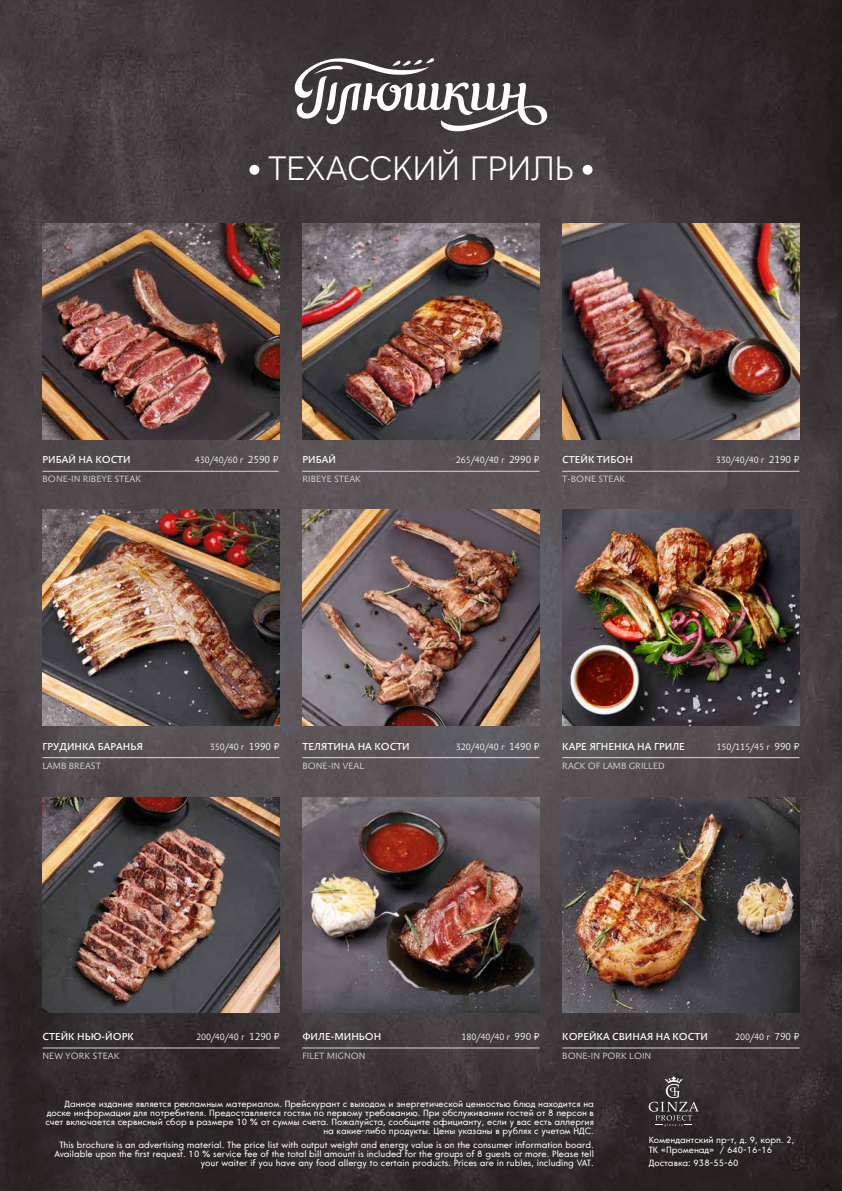
<style>
.page{position:relative;width:842px;height:1191px;background:#fff}
.page>*{position:absolute;margin:0;border:0;box-sizing:border-box;transform-origin:0 0}
.t1{font:300 33.7px "Core Sans A35";color:#fff}
.t2{font:10px "Anselm Sans";color:#fff}
.t3{font:9px/9px "Core Sans G";color:#fff;text-align:right}
.t4{font:300 9px "Anselm Sans";color:#fff}
.t5{font:300 9px "Anselm Sans";color:#dadada}
.s1{font-size:10px}
.s2{font-family:"PT Rouble Sans";font-weight:400;font-size:10px}
</style>
<div class="page">
<img style="left:0;top:0;width:842px;height:1191px">
<hr style="left:43px;top:471px;width:235px;height:1px;background:#dadada">
<hr style="left:43px;top:757px;width:236px;height:1px;background:#dadada">
<hr style="left:43px;top:1047px;width:237px;height:1px;background:#dadada">
<hr style="left:302px;top:471px;width:238px;height:1px;background:#dadada">
<hr style="left:302px;top:757px;width:238px;height:1px;background:#dadada">
<hr style="left:302px;top:1047px;width:238px;height:1px;background:#dadada">
<hr style="left:562px;top:471px;width:237px;height:1px;background:#dadada">
<hr style="left:562px;top:757px;width:237px;height:1px;background:#dadada">
<hr style="left:562px;top:1047px;width:237px;height:1px;background:#dadada">
<img style="left:43px;top:224px;width:237px;height:215px">
<img style="left:43px;top:510px;width:236px;height:215px">
<img style="left:43px;top:797px;width:236px;height:215px">
<img style="left:302px;top:224px;width:238px;height:215px">
<img style="left:302px;top:510px;width:238px;height:215px">
<img style="left:302px;top:797px;width:238px;height:215px">
<img style="left:562px;top:224px;width:237px;height:215px">
<img style="left:562px;top:510px;width:237px;height:215px">
<img style="left:562px;top:797px;width:237px;height:215px">
<div style="left:249px;top:165px;width:10px;height:10px;background:#fff;border-radius:50%"></div>
<div style="left:583px;top:165px;width:9px;height:10px;background:#fff;border-radius:50%"></div>
<svg style="left:294px;top:50px;width:254px;height:84px"></svg>
<svg style="left:649px;top:1076px;width:50px;height:50px;background:#494345"></svg>
<h1 class="t1" style="left:268px;top:146px;width:307px">ТЕХАССКИЙ ГРИЛЬ</h1>
<p class="t2" style="left:43px;top:453px;width:90px">РИБАЙ НА КОСТИ</p>
<p class="t4" style="left:195px;top:454px;width:85px">430/40/60 г <span class="s1">2590</span> <span class="s2">"</span></p>
<p class="t5" style="left:43px;top:473px;width:100px">BONE-IN RIBEYE STEAK</p>
<p class="t2" style="left:302px;top:453px;width:35px">РИБАЙ</p>
<p class="t4" style="left:456px;top:454px;width:85px">265/40/40 г <span class="s1">2990</span> <span class="s2">"</span></p>
<p class="t5" style="left:302px;top:473px;width:60px">RIBEYE STEAK</p>
<p class="t2" style="left:562px;top:453px;width:72px">СТЕЙК ТИБОН</p>
<p class="t4" style="left:716px;top:454px;width:85px">330/40/40 г <span class="s1">2190</span> <span class="s2">"</span></p>
<p class="t5" style="left:562px;top:473px;width:65px">T-BONE STEAK</p>
<p class="t2" style="left:43px;top:739px;width:102px">ГРУДИНКА БАРАНЬЯ</p>
<p class="t4" style="left:210px;top:740px;width:71px">350/40 г <span class="s1">1990</span> <span class="s2">"</span></p>
<p class="t5" style="left:43px;top:759px;width:60px">LAMB BREAST</p>
<p class="t2" style="left:302px;top:739px;width:109px">ТЕЛЯТИНА НА КОСТИ</p>
<p class="t4" style="left:456px;top:740px;width:85px">320/40/40 г <span class="s1">1490</span> <span class="s2">"</span></p>
<p class="t5" style="left:302px;top:759px;width:63px">BONE-IN VEAL</p>
<p class="t2" style="left:562px;top:739px;width:124px">КАРЕ ЯГНЕНКА НА ГРИЛЕ</p>
<p class="t4" style="left:716px;top:740px;width:85px">150/115/45 г <span class="s1">990</span> <span class="s2">"</span></p>
<p class="t5" style="left:562px;top:759px;width:104px">RACK OF LAMB GRILLED</p>
<p class="t2" style="left:43px;top:1029px;width:93px">СТЕЙК НЬЮ-ЙОРК</p>
<p class="t4" style="left:196px;top:1030px;width:85px">200/40/40 г <span class="s1">1290</span> <span class="s2">"</span></p>
<p class="t5" style="left:43px;top:1049px;width:78px">NEW YORK STEAK</p>
<p class="t2" style="left:302px;top:1029px;width:80px">ФИЛЕ-МИНЬОН</p>
<p class="t4" style="left:461px;top:1030px;width:80px">180/40/40 г <span class="s1">990</span> <span class="s2">"</span></p>
<p class="t5" style="left:302px;top:1049px;width:65px">FILET MIGNON</p>
<p class="t2" style="left:562px;top:1029px;width:147px">КОРЕЙКА СВИНАЯ НА КОСТИ</p>
<p class="t4" style="left:735px;top:1030px;width:66px">200/40 г <span class="s1">790</span> <span class="s2">"</span></p>
<p class="t5" style="left:562px;top:1049px;width:91px">BONE-IN PORK LOIN</p>
<p class="t3" style="left:45px;top:1099px;width:550px">Данное издание является рекламным материалом. Прейскурант с выходом и энергетической ценностью блюд находится на доске информации для потребителя. Предоставляется гостям по первому требованию. При обслуживании гостей от 8 персон в счет включается сервисный сбор в размере 10 % от суммы счета. Пожалуйста, сообщите официанту, если у вас есть аллергия на какие-либо продукты. Цены указаны в рублях с учетом НДС.</p>
<p class="t3" style="left:54px;top:1141px;width:541px">This brochure is an advertising material. The price list with output weight and energy value is on the consumer information board.<br>Available upon the first request. 10 % service fee of the total bill amount is included for the groups of 8 guests or more. Please tell your waiter if you have any food allergy to certain products. Prices are in rubles, including VAT.</p>
<p class="t3" style="left:649px;top:1134px;width:147px;line-height:10px;text-align:left">Комендантский пр-т, д. 9, корп. 2,<br>ТК «Променад» / 640-16-16</p>
<p class="t3" style="left:649px;top:1159px;width:91px">Доставка: 938-55-60</p>
</div>
